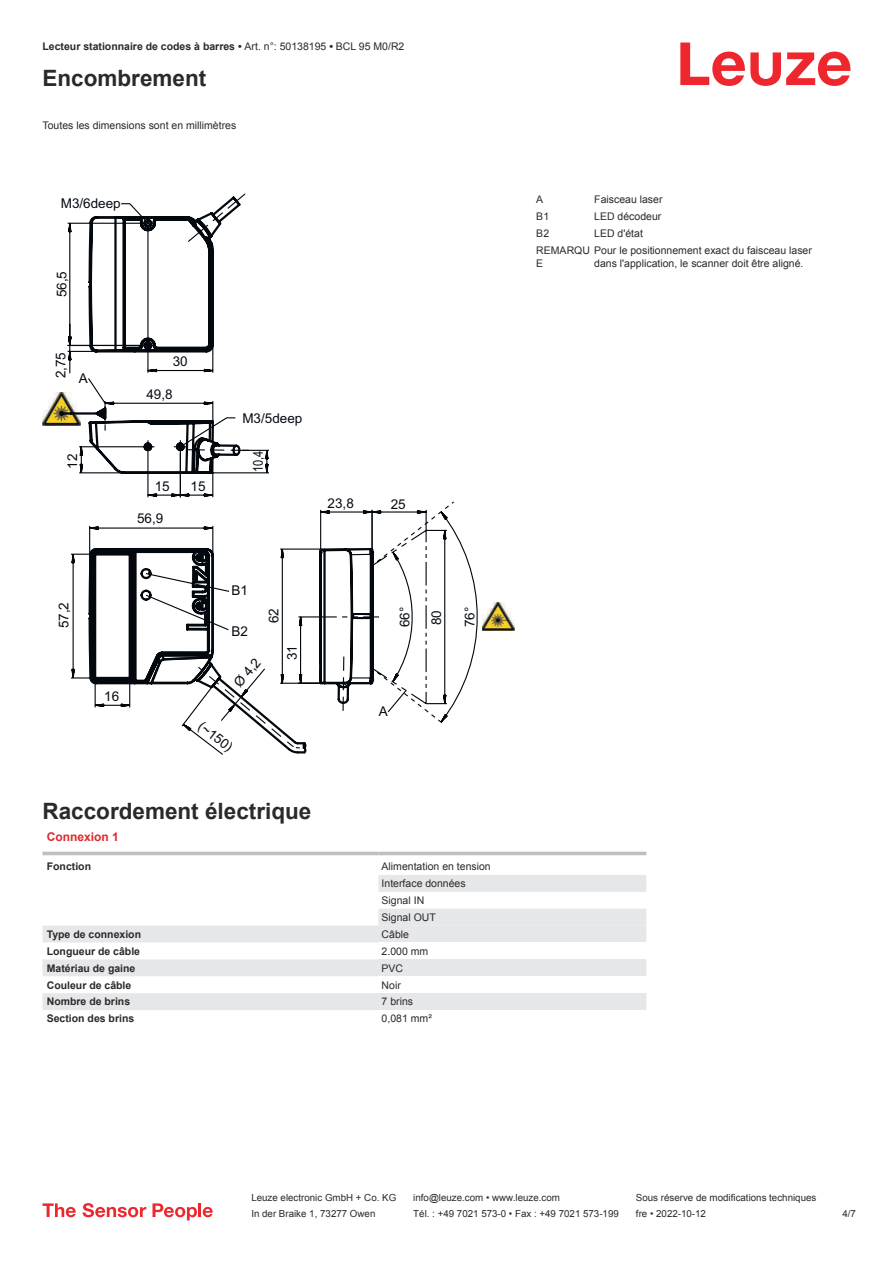
<style>
.page{position:relative;width:893px;height:1263px;background:#fff}
.page>*{position:absolute;margin:0;border:0;box-sizing:border-box;transform-origin:0 0}
.t1{font:700 22.5px "Arial";color:#2b292a}
.t2{font:13.5px "Arial";color:#050b12}
.t3{font:13.5px "Arial Narrow";color:#050b12}
.t4{font:700 12px "Arial";color:#db2a30}
.t5{font:10.5px/17px "Arial";color:#2b292a}
.t6{font:700 10.5px "Arial";color:#2b292a}
.t7{font:9.75px "Arial";color:#2b292a}
.s1{font-weight:400}
</style>
<div class="page">
<svg style="left:680px;top:43px;width:170px;height:43px"></svg>
<svg style="left:43px;top:851px;width:603px;height:5px"></svg>
<svg style="left:43px;top:926px;width:335px;height:84px;fill:#e6e7e9"></svg>
<hr style="left:43px;top:852px;width:335px;height:3px;background:#bdbfc1">
<hr style="left:378px;top:852px;width:268px;height:3px;background:#bdbfc1">
<svg style="left:378px;top:875px;width:268px;height:50px"></svg>
<div style="left:378px;top:925px;width:268px;height:17px;background:#e6e7e9"></div>
<div style="left:378px;top:959px;width:268px;height:17px;background:#e6e7e9"></div>
<div style="left:378px;top:993px;width:268px;height:17px;background:#e6e7e9"></div>
<svg style="left:43px;top:1203px;width:33px;height:14px"></svg>
<svg style="left:83px;top:1203px;width:63px;height:14px"></svg>
<svg style="left:153px;top:1203px;width:44px;height:17px"></svg>
<hr style="left:198px;top:1203px;width:3px;height:14px;background:#ed272d">
<svg style="left:203px;top:1207px;width:10px;height:10px"></svg>
<img style="left:43px;top:393px;width:16px;height:33px">
<img style="left:489px;top:602px;width:25px;height:29px">
<svg style="left:67px;top:193px;width:387px;height:562px"></svg>
<svg style="left:88px;top:509px;width:401px;height:239px"></svg>
<p class="t6" style="left:43px;top:43px;width:363px">Lecteur stationnaire de codes à barres • <span class="s1">Art. n°: 50138195</span> • <span class="s1">BCL 95 M0/R2</span></p>
<h1 class="t1" style="left:43px;top:70px;width:165px">Encombrement</h1>
<p class="t5" style="left:43px;top:117px;width:195px">Toutes les dimensions sont en millimètres</p>
<p class="t2" style="left:61px;top:198px;width:62px">M3/6deep</p>
<p class="t2" style="left:56px;top:297px;width:28px;rotate:-90deg">56,5</p>
<p class="t2" style="left:55px;top:378px;width:28px;rotate:-90deg">2,75</p>
<p class="t2" style="left:79px;top:373px;width:11px">A</p>
<p class="t2" style="left:173px;top:356px;width:17px">30</p>
<p class="t2" style="left:146px;top:389px;width:28px">49,8</p>
<p class="t2" style="left:242px;top:413px;width:62px">M3/5deep</p>
<p class="t2" style="left:67px;top:468px;width:17px;rotate:-90deg">12</p>
<p class="t3" style="left:253px;top:472px;width:23px;rotate:-90deg">10,4</p>
<p class="t2" style="left:59px;top:628px;width:28px;rotate:-90deg">57,2</p>
<p class="t2" style="left:155px;top:481px;width:17px">15</p>
<p class="t2" style="left:191px;top:481px;width:17px">15</p>
<p class="t2" style="left:137px;top:513px;width:28px">56,9</p>
<p class="t2" style="left:328px;top:498px;width:28px">23,8</p>
<p class="t2" style="left:391px;top:499px;width:17px">25</p>
<p class="t2" style="left:104px;top:691px;width:17px">16</p>
<p class="t2" style="left:232px;top:585px;width:18px">B1</p>
<p class="t2" style="left:232px;top:626px;width:18px">B2</p>
<p class="t2" style="left:268px;top:623px;width:17px;rotate:-90deg">62</p>
<p class="t2" style="left:399px;top:627px;width:22px;rotate:-90deg">66°</p>
<p class="t2" style="left:233px;top:682px;width:35px;rotate:-50deg">Ø 4,2</p>
<p class="t2" style="left:203px;top:720px;width:41px;rotate:37deg">(~150)</p>
<p class="t2" style="left:287px;top:660px;width:17px;rotate:-90deg">31</p>
<p class="t2" style="left:379px;top:706px;width:11px">A</p>
<p class="t2" style="left:431px;top:625px;width:17px;rotate:-90deg">80</p>
<p class="t2" style="left:464px;top:627px;width:22px;rotate:-90deg">76°</p>
<h1 class="t1" style="left:43px;top:802px;width:270px">Raccordement électrique</h1>
<p class="t4" style="left:47px;top:832px;width:74px">Connexion 1</p>
<p class="t6" style="left:47px;top:862px;width:46px">Fonction</p>
<p class="t5" style="left:382px;top:859px;width:111px">Alimentation en tension<br>Interface données<br>Signal IN<br>Signal OUT</p>
<p class="t6" style="left:47px;top:930px;width:96px">Type de connexion</p>
<p class="t5" style="left:382px;top:926px;width:29px">Câble</p>
<p class="t6" style="left:47px;top:947px;width:95px">Longueur de câble</p>
<p class="t5" style="left:382px;top:943px;width:48px">2.000 mm</p>
<p class="t6" style="left:47px;top:964px;width:90px">Matériau de gaine</p>
<p class="t5" style="left:382px;top:960px;width:23px">PVC</p>
<p class="t6" style="left:47px;top:981px;width:86px">Couleur de câble</p>
<p class="t5" style="left:382px;top:977px;width:21px">Noir</p>
<p class="t6" style="left:47px;top:998px;width:85px">Nombre de brins</p>
<p class="t5" style="left:382px;top:994px;width:33px">7 brins</p>
<p class="t6" style="left:47px;top:1015px;width:89px">Section des brins</p>
<p class="t5" style="left:382px;top:1011px;width:52px">0,081 mm²</p>
<p class="t5" style="left:536px;top:192px;width:9px">A</p>
<p class="t5" style="left:594px;top:192px;width:70px">Faisceau laser</p>
<p class="t5" style="left:536px;top:209px;width:14px">B1</p>
<p class="t5" style="left:594px;top:209px;width:69px">LED décodeur</p>
<p class="t5" style="left:536px;top:226px;width:14px">B2</p>
<p class="t5" style="left:536px;top:226px;width:277px;text-indent:58px">LED d'état<br>REMARQU Pour le positionnement exact du faisceau laser</p>
<p class="t5" style="left:536px;top:256px;width:9px">E</p>
<p class="t5" style="left:594px;top:256px;width:211px">dans l'application, le scanner doit être aligné.</p>
<p class="t7" style="left:251px;top:1194px;width:146px">Leuze electronic GmbH + Co. KG</p>
<p class="t7" style="left:413px;top:1194px;width:148px">info@leuze.com • www.leuze.com</p>
<p class="t7" style="left:636px;top:1194px;width:182px">Sous réserve de modifications techniques</p>
<p class="t7" style="left:251px;top:1210px;width:126px">In der Braike 1, 73277 Owen</p>
<p class="t7" style="left:413px;top:1210px;width:207px">Tél. : +49 7021 573-0 • Fax : +49 7021 573-199</p>
<p class="t7" style="left:636px;top:1210px;width:72px">fre • 2022-10-12</p>
<p class="t7" style="left:842px;top:1210px;width:15px">4 /7</p>
</div>
